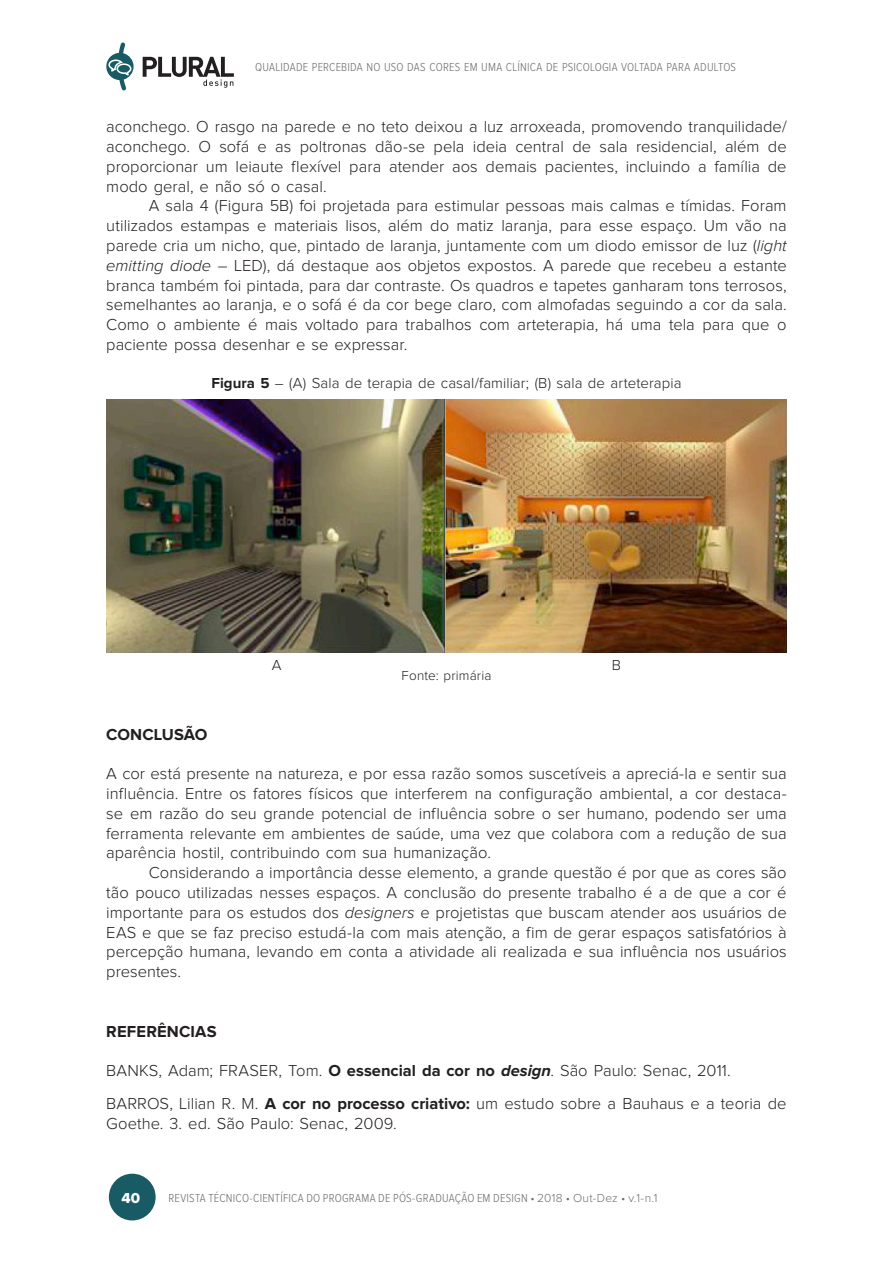
<style>
.page{position:relative;width:893px;height:1263px;background:#fff}
.page>*{position:absolute;margin:0;border:0;box-sizing:border-box;transform-origin:0 0}
.t1{font:300 16.5px/19.8px "Proxima Nova";color:#231f20;text-align:justify}
._05_sub{font:700 16.5px "Proxima Nova";letter-spacing:.005em;color:#231f20}
._06_legenda_cima{font:300 15px "Proxima Nova";letter-spacing:.005em;color:#231f20}
.t2{font:15px "Proxima Nova Extrabld";color:#fff}
.TABELA_LETRAS{font:300 15px "Proxima Nova";color:#231f20}
._07_fonte_abaixo{font:300 13.5px "Proxima Nova";letter-spacing:.01em;color:#231f20}
.t3{font:300 12px "Proxima Nova Cond";letter-spacing:.02em;color:#6c6d70}
.s1{font-style:italic}
.s2{font-weight:700}
.s3{font-weight:700;font-style:italic}
.s4{font-family:"Proxima Nova"}
</style>
<div class="page">
<svg style="left:143px;top:57px;width:91px;height:31px"></svg>
<svg style="left:106px;top:42px;width:28px;height:48px"></svg>
<div style="left:109px;top:1174px;width:47px;height:46px;background:#195b64;border-radius:50%"></div>
<img style="left:106px;top:399px;width:681px;height:253px">
<p class="t3" style="left:255px;top:62px;width:482px">QUALIDADE PERCEBIDA NO USO DAS CORES EM UMA CLÍNICA DE PSICOLOGIA VOLTADA PARA ADULTOS</p>
<p class="t1" style="left:106px;top:117px;width:682px">aconchego. O rasgo na parede e no teto deixou a luz arroxeada, promovendo tranquilidade/ aconchego. O sofá e as poltronas dão-se pela ideia central de sala residencial, além de proporcionar um leiaute flexível para atender aos demais pacientes, incluindo a família de modo geral, e não só o casal.</p>
<p class="t1" style="left:106px;top:197px;width:682px;text-indent:43px">A sala 4 (Figura 5B) foi projetada para estimular pessoas mais calmas e tímidas. Foram utilizados estampas e materiais lisos, além do matiz laranja, para esse espaço. Um vão na parede cria um nicho, que, pintado de laranja, juntamente com um diodo emissor de luz (<span class="s1">light emitting diode</span> – LED), dá destaque aos objetos expostos. A parede que recebeu a estante branca também foi pintada, para dar contraste. Os quadros e tapetes ganharam tons terrosos, semelhantes ao laranja, e o sofá é da cor bege claro, com almofadas seguindo a cor da sala.<br>Como o ambiente é mais voltado para trabalhos com arteterapia, há uma tela para que o paciente possa desenhar e se expressar.</p>
<p class="_06_legenda_cima" style="left:211px;top:376px;width:471px"><span class="s2">Figura 5</span> – (A) Sala de terapia de casal/familiar; (B) sala de arteterapia</p>
<p class="TABELA_LETRAS" style="left:272px;top:658px;width:11px">A</p>
<p class="TABELA_LETRAS" style="left:612px;top:658px;width:11px">B</p>
<p class="_07_fonte_abaixo" style="left:402px;top:669px;width:91px">Fonte: primária</p>
<p class="_05_sub" style="left:106px;top:726px;width:103px">CONCLUSÃO</p>
<p class="t1" style="left:106px;top:764px;width:682px">A cor está presente na natureza, e por essa razão somos suscetíveis a apreciá-la e sentir sua influência. Entre os fatores físicos que interferem na configuração ambiental, a cor destaca&shy;se em razão do seu grande potencial de influência sobre o ser humano, podendo ser uma ferramenta relevante em ambientes de saúde, uma vez que colabora com a redução de sua aparência hostil, contribuindo com sua humanização.</p>
<p class="t1" style="left:106px;top:863px;width:682px;text-indent:43px">Considerando a importância desse elemento, a grande questão é por que as cores são tão pouco utilizadas nesses espaços. A conclusão do presente trabalho é a de que a cor é importante para os estudos dos <span class="s1">designers</span> e projetistas que buscam atender aos usuários de EAS e que se faz preciso estudá-la com mais atenção, a fim de gerar espaços satisfatórios à percepção humana, levando em conta a atividade ali realizada e sua influência nos usuários presentes.</p>
<p class="_05_sub" style="left:106px;top:1023px;width:112px">REFERÊNCIAS</p>
<p class="t1" style="left:106px;top:1061px;width:626px">BANKS, Adam; FRASER, Tom. <span class="s2">O essencial da cor no</span> <span class="s3">design</span>. São Paulo: Senac, 2011.</p>
<p class="t1" style="left:106px;top:1094px;width:682px">BARROS, Lilian R. M. <span class="s2">A cor no processo criativo:</span> um estudo sobre a Bauhaus e a teoria de<br>Goethe. 3. ed. São Paulo: Senac, 2009.</p>
<p class="t2" style="left:122px;top:1191px;width:20px">40</p>
<p class="t3" style="left:168px;top:1192px;width:491px">REVISTA TÉCNICO-CIENTÍFICA DO PROGRAMA DE PÓS-GRADUAÇÃO EM DESIGN • <span class="s4">2018 • Out-Dez • v.1-n.1</span></p>
</div>
